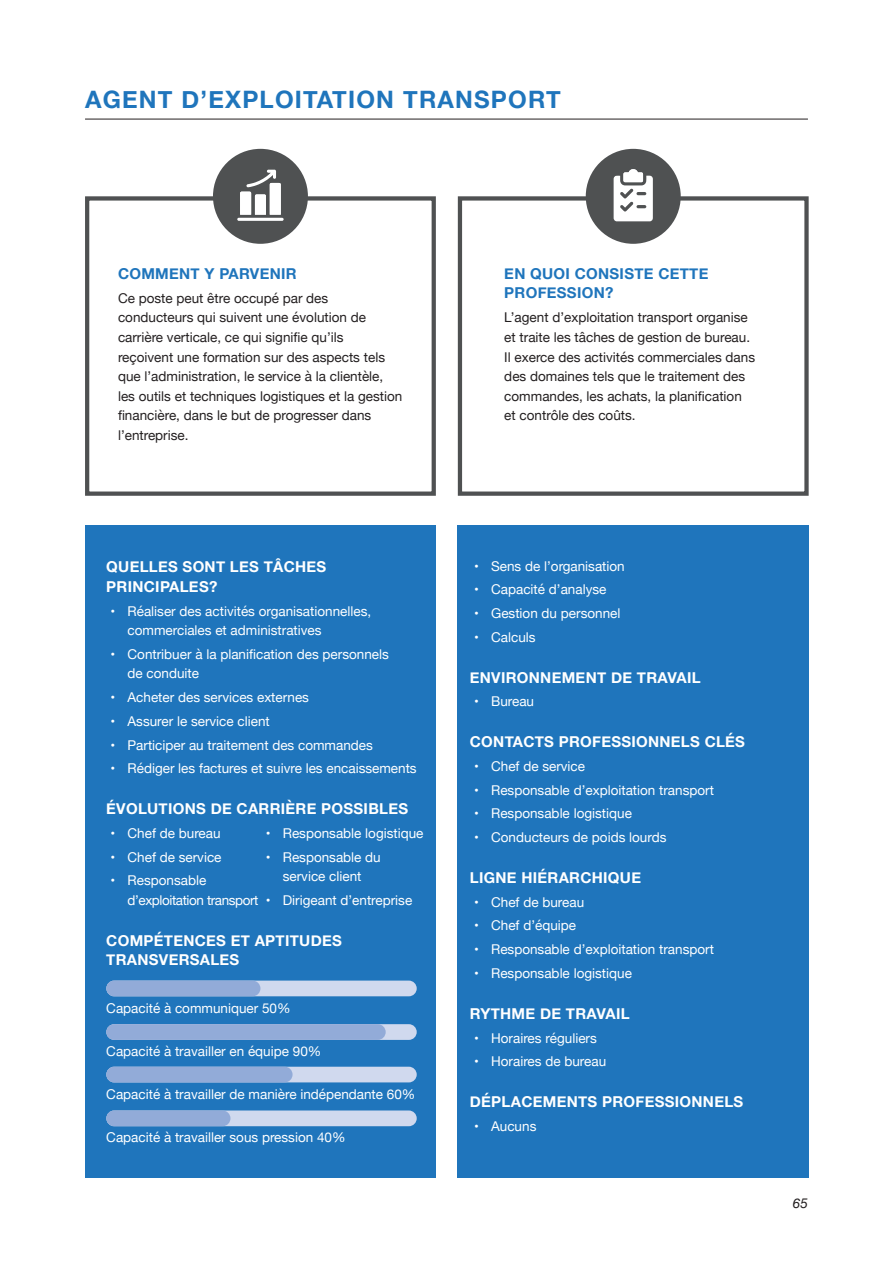
<style>
.page{position:relative;width:893px;height:1263px;background:#fff}
.page>*{position:absolute;margin:0;border:0;box-sizing:border-box;transform-origin:0 0}
.t1{font:700 24px "Helvetica Neue";letter-spacing:.05em;color:#1f75bc}
.t2{font:700 15px/19.5px "Helvetica Neue";letter-spacing:.02em;color:#fff}
.t3{font:700 15px/19.5px "Helvetica Neue";letter-spacing:.02em;color:#1f75bc}
.t4{font:13.5px/19.5px "Helvetica Neue";color:#fff}
.t5{font:13.5px/19.5px "Helvetica Neue";color:#231f20}
.t6{font:13.5px/19.5px "Helvetica Neue";letter-spacing:-.03em;color:#fff}
.t7{font:italic 13.5px "Helvetica Neue";color:#231f20}
</style>
<div class="page">
<div style="left:85px;top:196px;width:351px;height:300px;border:4px solid #4f5152"></div>
<div style="left:458px;top:196px;width:351px;height:300px;border:4px solid #4f5152"></div>
<div style="left:85px;top:526px;width:351px;height:652px;background:#1f75bc"></div>
<div style="left:457px;top:526px;width:352px;height:652px;background:#1f75bc"></div>
<div style="left:213px;top:149px;width:95px;height:95px;background:#4f5152;border-radius:50%"></div>
<div style="left:586px;top:149px;width:95px;height:95px;background:#4f5152;border-radius:50%"></div>
<hr style="left:85px;top:119px;width:723px;height:1px;background:#231f20">
<svg style="left:237px;top:170px;width:47px;height:51px"></svg>
<svg style="left:614px;top:169px;width:39px;height:52px"></svg>
<div style="left:106px;top:980px;width:311px;height:16px;background:#d0d9ee;border-radius:8px"></div>
<div style="left:106px;top:1024px;width:311px;height:16px;background:#d0d9ee;border-radius:8px"></div>
<div style="left:106px;top:980px;width:154px;height:16px;background:#92abd8;border-radius:8px"></div>
<div style="left:106px;top:1024px;width:280px;height:16px;background:#92abd8;border-radius:8px"></div>
<div style="left:106px;top:1067px;width:311px;height:15px;background:#d0d9ee;border-radius:8px"></div>
<div style="left:106px;top:1110px;width:311px;height:16px;background:#d0d9ee;border-radius:8px"></div>
<div style="left:106px;top:1067px;width:187px;height:15px;background:#92abd8;border-radius:8px"></div>
<div style="left:106px;top:1110px;width:124px;height:16px;background:#92abd8;border-radius:8px"></div>
<p class="t1" style="left:85px;top:81px;width:477px">AGENT D’EXPLOITATION TRANSPORT</p>
<p class="t3" style="left:118px;top:264px;width:180px">COMMENT Y PARVENIR</p>
<p class="t5" style="left:118px;top:289px;width:286px">Ce poste peut être occupé par des conducteurs qui suivent une évolution de carrière verticale, ce qui signifie qu’ils<br>reçoivent une formation sur des aspects tels que l’administration, le service à la clientèle, les outils et techniques logistiques et la gestion financière, dans le but de progresser dans l’entreprise.</p>
<p class="t2" style="left:106px;top:558px;width:222px">QUELLES SONT LES TÂCHES<br>PRINCIPALES?</p>
<p class="t4" style="left:128px;top:602px;width:245px;text-indent:-17px">• Réaliser des activités organisationnelles, commerciales et administratives</p>
<p class="t4" style="left:128px;top:645px;width:263px;text-indent:-17px">• Contribuer à la planification des personnels de conduite</p>
<p class="t4" style="left:111px;top:688px;width:200px">• Acheter des services externes</p>
<p class="t4" style="left:111px;top:712px;width:161px">• Assurer le service client</p>
<p class="t4" style="left:111px;top:736px;width:264px">• Participer au traitement des commandes</p>
<p class="t4" style="left:111px;top:760px;width:308px">• Rédiger les factures et suivre les encaissements</p>
<p class="t2" style="left:106px;top:799px;width:303px">ÉVOLUTIONS DE CARRIÈRE POSSIBLES</p>
<p class="t4" style="left:111px;top:824px;width:112px">• Chef de bureau</p>
<p class="t4" style="left:111px;top:848px;width:113px">• Chef de service</p>
<p class="t6" style="left:128px;top:872px;width:132px;text-indent:-17px">• Responsable d’exploitation transport</p>
<p class="t2" style="left:106px;top:931px;width:237px">COMPÉTENCES ET APTITUDES<br>TRANSVERSALES</p>
<p class="t4" style="left:106px;top:999px;width:186px">Capacité à communiquer 50%</p>
<p class="t4" style="left:106px;top:1042px;width:217px">Capacité à travailler en équipe 90%</p>
<p class="t4" style="left:106px;top:1085px;width:311px">Capacité à travailler de manière indépendante 60%</p>
<p class="t4" style="left:106px;top:1128px;width:241px">Capacité à travailler sous pression 40%</p>
<p class="t4" style="left:266px;top:824px;width:159px">• Responsable logistique</p>
<p class="t4" style="left:266px;top:848px;width:117px;text-align:center">• Responsable du service client</p>
<p class="t4" style="left:266px;top:891px;width:148px">• Dirigeant d’entreprise</p>
<p class="t3" style="left:504px;top:264px;width:206px">EN QUOI CONSISTE CETTE<br>PROFESSION?</p>
<p class="t5" style="left:504px;top:309px;width:252px">L’agent d’exploitation transport organise et traite les tâches de gestion de bureau.<br>Il exerce des activités commerciales dans des domaines tels que le traitement des commandes, les achats, la planification et contrôle des coûts.</p>
<p class="t4" style="left:474px;top:557px;width:152px">• Sens de l’organisation</p>
<p class="t4" style="left:474px;top:581px;width:134px">• Capacité d’analyse</p>
<p class="t4" style="left:474px;top:604px;width:148px">• Gestion du personnel</p>
<p class="t4" style="left:474px;top:628px;width:63px">• Calculs</p>
<p class="t2" style="left:470px;top:668px;width:232px">ENVIRONNEMENT DE TRAVAIL</p>
<p class="t4" style="left:474px;top:693px;width:62px">• Bureau</p>
<p class="t2" style="left:470px;top:732px;width:277px">CONTACTS PROFESSIONNELS CLÉS</p>
<p class="t4" style="left:474px;top:757px;width:113px">• Chef de service</p>
<p class="t4" style="left:474px;top:781px;width:241px">• Responsable d’exploitation transport</p>
<p class="t4" style="left:474px;top:805px;width:159px">• Responsable logistique</p>
<p class="t4" style="left:474px;top:828px;width:194px">• Conducteurs de poids lourds</p>
<p class="t2" style="left:470px;top:868px;width:173px">LIGNE HIÉRARCHIQUE</p>
<p class="t4" style="left:474px;top:893px;width:112px">• Chef de bureau</p>
<p class="t4" style="left:474px;top:917px;width:104px">• Chef d’équipe</p>
<p class="t4" style="left:474px;top:940px;width:241px">• Responsable d’exploitation transport</p>
<p class="t4" style="left:474px;top:964px;width:159px">• Responsable logistique</p>
<p class="t2" style="left:470px;top:1004px;width:161px">RYTHME DE TRAVAIL</p>
<p class="t4" style="left:474px;top:1029px;width:124px">• Horaires réguliers</p>
<p class="t4" style="left:474px;top:1052px;width:134px">• Horaires de bureau</p>
<p class="t2" style="left:470px;top:1092px;width:275px">DÉPLACEMENTS PROFESSIONNELS</p>
<p class="t4" style="left:474px;top:1117px;width:64px">• Aucuns</p>
<p class="t7" style="left:793px;top:1193px;width:17px">65</p>
</div>
